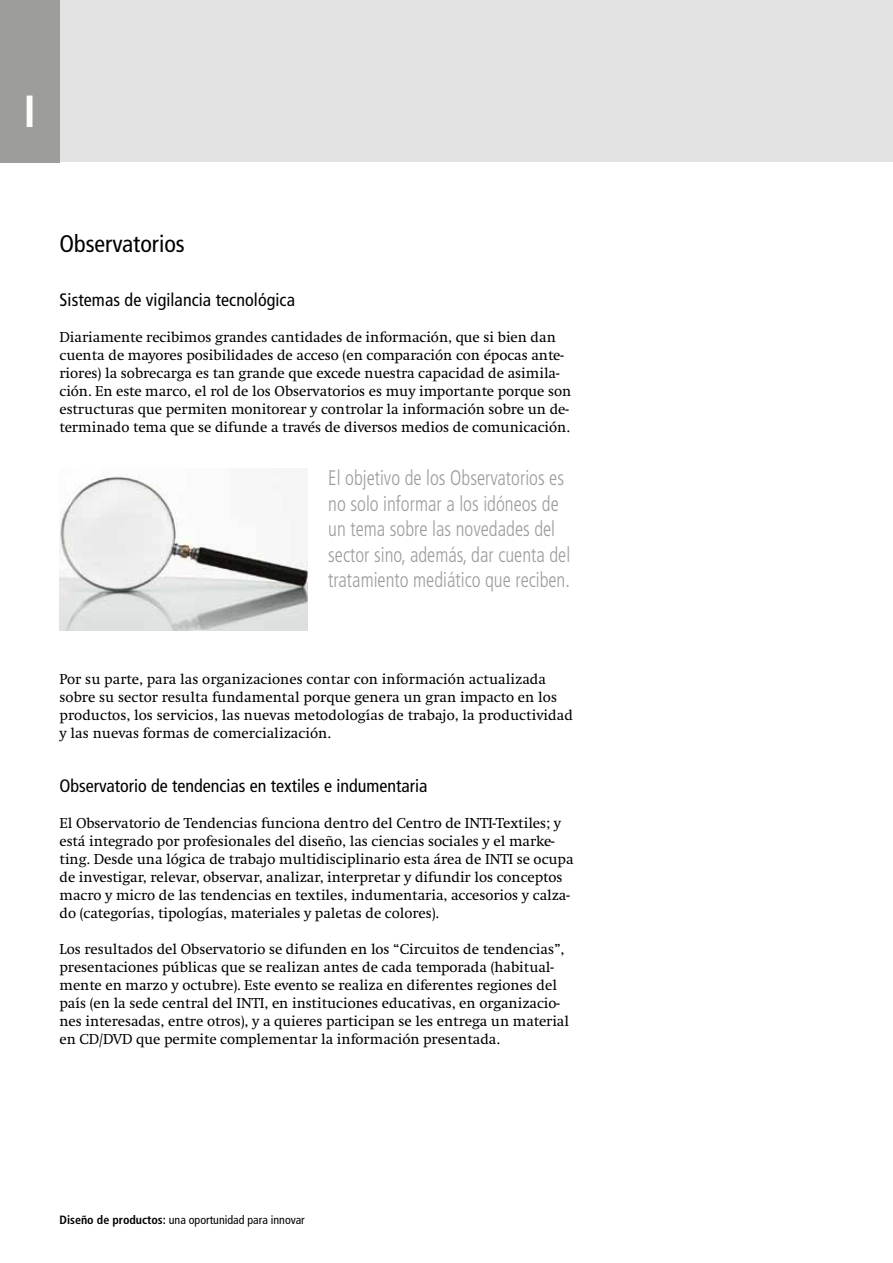
<style>
.page{position:relative;width:893px;height:1263px;background:#fff}
.page>*{position:absolute;margin:0;border:0;box-sizing:border-box;transform-origin:0 0}
.t1{font:700 condensed 45px "Frutiger LT Std";color:#fff}
.t2{font:condensed 24px "Frutiger LT Std";color:#000}
.t3{font:300 condensed 21px/25.5px "Frutiger LT Std";color:#9d9d9c;scale:.91 1}
.t4{font:condensed 18px "Frutiger LT Std";color:#000}
.t5{font:15px/18px "Swift CEEF";letter-spacing:-.005em;color:#000}
.t6{font:condensed 12px "Frutiger LT Std";color:#000}
.s1{font-weight:700}
</style>
<div class="page">
<div style="left:60px;top:0;width:833px;height:162px;background:#e3e3e3"></div>
<div style="left:0;top:0;width:60px;height:162px;background:#9d9d9c"></div>
<img style="left:60px;top:476px;width:247px;height:154px">
<h1 class="t1" style="left:24px;top:84px;width:14px">I</h1>
<h2 class="t2" style="left:60px;top:230px;width:127px">Observatorios</h2>
<p class="t4" style="left:60px;top:289px;width:237px">Sistemas de vigilancia tecnológica</p>
<p class="t5" style="left:60px;top:329px;width:513px">Diariamente recibimos grandes cantidades de información, que si bien dan cuenta de mayores posibilidades de acceso (en comparación con épocas ante&shy;riores) la sobrecarga es tan grande que excede nuestra capacidad de asimila&shy;ción. En este marco, el rol de los Observatorios es muy importante porque son estructuras que permiten monitorear y controlar la información sobre un de&shy;terminado tema que se difunde a través de diversos medios de comunicación.</p>
<h3 class="t3" style="left:328px;top:466px;width:267px">El objetivo de los Observatorios es no solo informar a los idóneos de un tema sobre las novedades del sector sino, además, dar cuenta del tratamiento mediático que reciben.</h3>
<p class="t5" style="left:60px;top:671px;width:515px">Por su parte, para las organizaciones contar con información actualizada sobre su sector resulta fundamental porque genera un gran impacto en los productos, los servicios, las nuevas metodologías de trabajo, la productividad y las nuevas formas de comercialización.</p>
<p class="t4" style="left:60px;top:775px;width:369px">Observatorio de tendencias en textiles e indumentaria</p>
<p class="t5" style="left:60px;top:815px;width:516px">El Observatorio de Tendencias funciona dentro del Centro de INTI-Textiles; y está integrado por profesionales del diseño, las ciencias sociales y el marke&shy;ting. Desde una lógica de trabajo multidisciplinario esta área de INTI se ocupa de investigar, relevar, observar, analizar, interpretar y difundir los conceptos macro y micro de las tendencias en textiles, indumentaria, accesorios y calza&shy;do (categorías, tipologías, materiales y paletas de colores).</p>
<p class="t5" style="left:60px;top:941px;width:511px">Los resultados del Observatorio se difunden en los “Circuitos de tendencias”, presentaciones públicas que se realizan antes de cada temporada (habitual&shy;mente en marzo y octubre). Este evento se realiza en diferentes regiones del país (en la sede central del INTI, en instituciones educativas, en organizacio&shy;nes interesadas, entre otros), y a quieres participan se les entrega un material en CD/DVD que permite complementar la información presentada.</p>
<p class="t6" style="left:60px;top:1213px;width:247px"><span class="s1">Diseño de productos:</span> una oportunidad para innovar</p>
</div>
